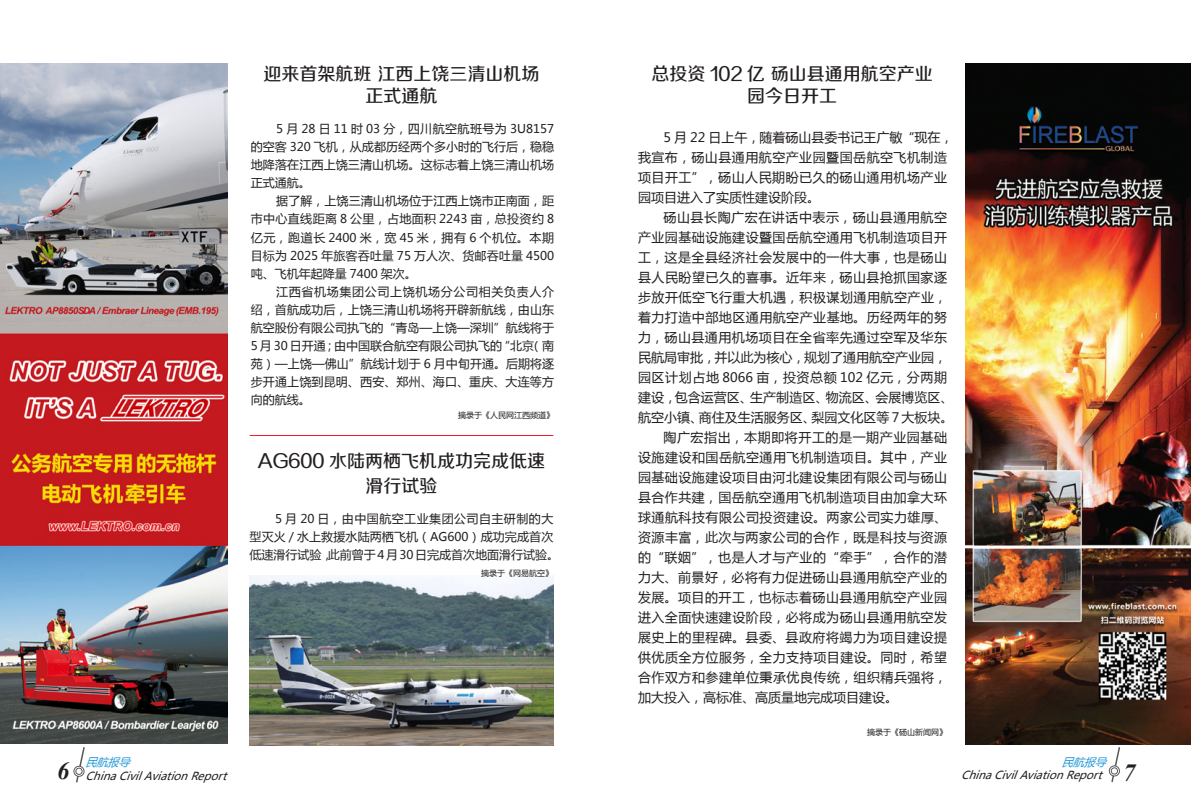
<style>
.page{position:relative;width:1191px;height:808px;background:#fff}
.page>*{position:absolute;margin:0;border:0;box-sizing:border-box;transform-origin:0 0}
.t1{font:italic 700 24.6px "Times New Roman";color:#231f20}
.t2{font:18px/21.6px "FZZZHUNHJW GB1 0";color:#231f20;text-align:center}
.t3{font:13px/20px "Microsoft Ya Hei";letter-spacing:.035em;color:#231f20}
.t4{font:12px/18px "Microsoft Ya Hei";letter-spacing:.01em;color:#231f20;text-align:justify}
.t5{font:italic 11px "Microsoft Ya Hei";color:#231f20}
.t6{font:italic 11px "Microsoft Ya Hei";color:#1f98d5}
.t7{font:8px "Microsoft Ya Hei";color:#231f20}
</style>
<div class="page">
<svg style="left:73px;top:747px;width:12px;height:36px"></svg>
<svg style="left:1108px;top:747px;width:13px;height:36px"></svg>
<img style="left:249px;top:575px;width:304px;height:171px">
<img style="left:0;top:63px;width:227px;height:681px">
<img style="left:965px;top:64px;width:226px;height:680px">
<hr style="left:250px;top:435px;width:303px;height:1px;background:#ee1d23">
<p class="t2" style="left:263px;top:64px;width:277px">迎来首架航班 江西上饶三清山机场正式通航</p>
<p class="t4" style="left:251px;top:120px;width:305px;text-indent:26px">5 月 28 日 11 时 03 分，四川航空航班号为 3U8157的空客 320 飞机，从成都历经两个多小时的飞行后，稳稳地降落在江西上饶三清山机场。这标志着上饶三清山机场正式通航。</p>
<p class="t4" style="left:251px;top:192px;width:305px;text-indent:26px">据了解，上饶三清山机场位于江西上饶市正南面，距市中心直线距离 8 公里，占地面积 2243 亩，总投资约 8亿元，跑道长 2400 米，宽 45 米，拥有 6 个机位。本期目标为 2025 年旅客吞吐量 75 万人次、货邮吞吐量 4500吨、飞机年起降量 7400 架次。</p>
<p class="t4" style="left:251px;top:282px;width:305px;text-indent:26px">江西省机场集团公司上饶机场分公司相关负责人介绍，首航成功后，上饶三清山机场将开辟新航线，由山东航空股份有限公司执飞的“青岛—上饶—深圳”航线将于5 月 30 日开通；由中国联合航空有限公司执飞的“北京（南苑）—上饶—佛山”航线计划于 6 月中旬开通。后期将逐步开通上饶到昆明、西安、郑州、海口、重庆、大连等方向的航线。</p>
<p class="t7" style="left:458px;top:410px;width:97px">摘录于《人民网江西频道》</p>
<p class="t2" style="left:258px;top:449px;width:289px;line-height:25.6px">AG600 水陆两栖飞机成功完成低速滑行试验</p>
<p class="t4" style="left:249px;top:509px;width:311px;text-align:left;text-indent:26px">5 月 20 日，由中国航空工业集团公司自主研制的大型灭火 / 水上救援水陆两栖飞机（AG600）成功完成首次低速滑行试验，此前曾于4月30日完成首次地面滑行试验。</p>
<p class="t7" style="left:481px;top:567px;width:74px">摘录于《网易航空》</p>
<p class="t6" style="left:86px;top:755px;width:51px">民航报导</p>
<h1 class="t1" style="left:57px;top:753px;width:14px">6</h1>
<p class="t5" style="left:86px;top:768px;width:147px">ChinaCivilAviationReport</p>
<p class="t2" style="left:651px;top:64px;width:283px">总投资 102 亿 砀山县通用航空产业园今日开工</p>
<p class="t3" style="left:638px;top:126px;width:317px;text-indent:26px">5 月 22 日上午，随着砀山县委书记王广敏“现在，我宣布，砀山县通用航空产业园暨国岳航空飞机制造项目开工”，砀山人民期盼已久的砀山通用机场产业园项目进入了实质性建设阶段。</p>
<p class="t3" style="left:638px;top:206px;width:317px;text-indent:26px">砀山县长陶广宏在讲话中表示，砀山县通用航空产业园基础设施建设暨国岳航空通用飞机制造项目开工，这是全县经济社会发展中的一件大事，也是砀山县人民盼望已久的喜事。近年来，砀山县抢抓国家逐步放开低空飞行重大机遇，积极谋划通用航空产业，着力打造中部地区通用航空产业基地。历经两年的努力，砀山县通用机场项目在全省率先通过空军及华东民航局审批，并以此为核心，规划了通用航空产业园，园区计划占地 8066 亩，投资总额 102 亿元，分两期建设，包含运营区、生产制造区、物流区、会展博览区、航空小镇、商住及生活服务区、梨园文化区等 7 大板块。</p>
<p class="t3" style="left:638px;top:426px;width:311px;text-align:justify;text-indent:26px">陶广宏指出，本期即将开工的是一期产业园基础设施建设和国岳航空通用飞机制造项目。其中，产业园基础设施建设项目由河北建设集团有限公司与砀山县合作共建，国岳航空通用飞机制造项目由加拿大环球通航科技有限公司投资建设。两家公司实力雄厚、资源丰富，此次与两家公司的合作，既是科技与资源的“联姻”，也是人才与产业的“牵手”，合作的潜力大、前景好，必将有力促进砀山县通用航空产业的发展。项目的开工，也标志着砀山县通用航空产业园进入全面快速建设阶段，必将成为砀山县通用航空发展史上的里程碑。县委、县政府将竭力为项目建设提供优质全方位服务，全力支持项目建设。同时，希望合作双方和参建单位秉承优良传统，组织精兵强将，加大投入，高标准、高质量地完成项目建设。</p>
<p class="t7" style="left:867px;top:727px;width:81px">摘录于《砀山新闻网》</p>
<p class="t6" style="left:1061px;top:755px;width:51px">民航报导</p>
<p class="t5" style="left:961px;top:768px;width:147px">ChinaCivilAviationReport</p>
<h1 class="t1" style="left:1123px;top:755px;width:14px">7</h1>
</div>
